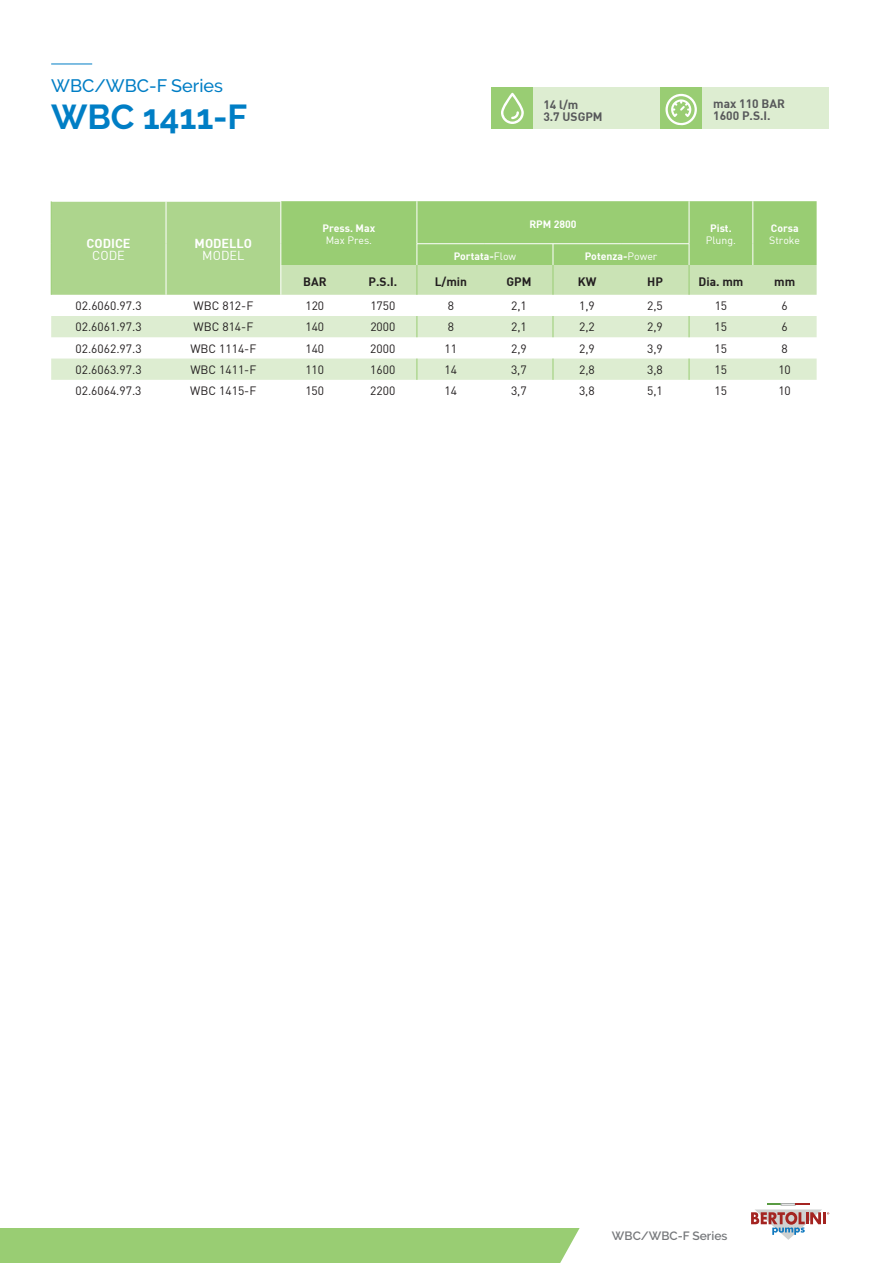
<style>
.page{position:relative;width:893px;height:1263px;background:#fff}
.page>*{position:absolute;margin:0;border:0;box-sizing:border-box;transform-origin:0 0}
.t1{font:700 34.5px "Raleway";color:#007ec5}
.t2{font:500 18px "Raleway";color:#007ec5}
.t3{font:12.75px "DIN Bold";color:#fff}
.t4{font:12.75px "DIN";color:#fff}
.t5{font:12px "DIN Pro";color:#231f20}
.t6{font:12px/12px "DIN Bold";color:#57585a}
.t7{font:12px "DIN Bold";color:#231f20}
.t8{font:600 12px "Raleway";color:#76787b}
.t9{font:10.5px "DIN Bold";color:#fff}
.t10{font:10.5px "DIN";color:#fff}
.s1{font-family:"DIN"}
</style>
<div class="page">
<div style="left:0;top:1228px;width:893px;height:35px;background:#99cd73"></div>
<hr style="left:51px;top:64px;width:41px;height:1px;background:#007ec5">
<div style="left:533px;top:88px;width:128px;height:41px;background:#ddedd1"></div>
<div style="left:492px;top:88px;width:41px;height:41px;background:#99cd73"></div>
<div style="left:701px;top:88px;width:128px;height:41px;background:#ddedd1"></div>
<svg style="left:501px;top:93px;width:23px;height:31px"></svg>
<div style="left:661px;top:88px;width:41px;height:41px;background:#99cd73"></div>
<svg style="left:665px;top:94px;width:32px;height:32px"></svg>
<svg style="left:560px;top:1203px;width:333px;height:60px"></svg>
<svg style="left:51px;top:316px;width:766px;height:64px;fill:#ddedd1"></svg>
<svg style="left:51px;top:201px;width:766px;height:94px;background:#abd48b"></svg>
<hr style="left:51px;top:265px;width:1px;height:30px;background:#99cd73">
<hr style="left:417px;top:265px;width:1px;height:30px;background:#99cd73">
<hr style="left:553px;top:265px;width:1px;height:30px;background:#99cd73">
<hr style="left:689px;top:265px;width:1px;height:30px;background:#99cd73">
<svg style="left:417px;top:316px;width:1px;height:21px"></svg>
<svg style="left:553px;top:316px;width:1px;height:21px"></svg>
<svg style="left:689px;top:316px;width:1px;height:21px"></svg>
<svg style="left:417px;top:359px;width:1px;height:21px"></svg>
<svg style="left:553px;top:359px;width:1px;height:21px"></svg>
<svg style="left:689px;top:359px;width:1px;height:21px"></svg>
<h2 class="t2" style="left:51px;top:75px;width:173px">WBC/WBC-F Series</h2>
<p class="t6" style="left:543px;top:98px;width:61px">14 l/m<br>3.7 USGPM</p>
<h1 class="t1" style="left:51px;top:97px;width:198px">WBC 1411-F</h1>
<p class="t6" style="left:713px;top:98px;width:73px">max 110 BAR<br>1600 P.S.I.</p>
<p class="t3" style="left:87px;top:235px;width:46px">CODICE</p>
<p class="t4" style="left:92px;top:248px;width:34px">CODE</p>
<p class="t3" style="left:195px;top:235px;width:59px">MODELLO</p>
<p class="t4" style="left:202px;top:248px;width:44px">MODEL</p>
<p class="t9" style="left:322px;top:222px;width:54px">Press. Max</p>
<p class="t10" style="left:326px;top:234px;width:48px">Max Pres.</p>
<p class="t9" style="left:529px;top:217px;width:49px">RPM 2800</p>
<p class="t9" style="left:454px;top:249px;width:64px">Portata-<span class="s1">Flow</span></p>
<p class="t9" style="left:585px;top:249px;width:74px">Potenza-<span class="s1">Power</span></p>
<p class="t9" style="left:710px;top:222px;width:23px">Pist.</p>
<p class="t10" style="left:706px;top:234px;width:32px">Plung.</p>
<p class="t9" style="left:771px;top:222px;width:29px">Corsa</p>
<p class="t10" style="left:769px;top:234px;width:32px">Stroke</p>
<p class="t7" style="left:303px;top:274px;width:25px">BAR</p>
<p class="t7" style="left:369px;top:274px;width:30px">P.S.I.</p>
<p class="t7" style="left:435px;top:274px;width:34px">L/min</p>
<p class="t7" style="left:506px;top:274px;width:27px">GPM</p>
<p class="t7" style="left:578px;top:274px;width:20px">KW</p>
<p class="t7" style="left:647px;top:274px;width:17px">HP</p>
<p class="t7" style="left:698px;top:274px;width:46px">Dia. mm</p>
<p class="t7" style="left:774px;top:274px;width:23px">mm</p>
<p class="t5" style="left:76px;top:296px;width:68px">02.6060.97.3</p>
<p class="t5" style="left:194px;top:296px;width:61px">WBC 812-F</p>
<p class="t5" style="left:305px;top:296px;width:20px">120</p>
<p class="t5" style="left:370px;top:296px;width:27px">1750</p>
<p class="t5" style="left:448px;top:296px;width:8px">8</p>
<p class="t5" style="left:511px;top:296px;width:17px">2,1</p>
<p class="t5" style="left:579px;top:296px;width:17px">1,9</p>
<p class="t5" style="left:647px;top:296px;width:17px">2,5</p>
<p class="t5" style="left:715px;top:296px;width:14px">15</p>
<p class="t5" style="left:782px;top:296px;width:8px">6</p>
<p class="t5" style="left:76px;top:318px;width:68px">02.6061.97.3</p>
<p class="t5" style="left:194px;top:318px;width:61px">WBC 814-F</p>
<p class="t5" style="left:305px;top:318px;width:20px">140</p>
<p class="t5" style="left:370px;top:318px;width:27px">2000</p>
<p class="t5" style="left:448px;top:318px;width:8px">8</p>
<p class="t5" style="left:511px;top:318px;width:17px">2,1</p>
<p class="t5" style="left:579px;top:318px;width:17px">2,2</p>
<p class="t5" style="left:647px;top:318px;width:17px">2,9</p>
<p class="t5" style="left:715px;top:318px;width:14px">15</p>
<p class="t5" style="left:782px;top:318px;width:8px">6</p>
<p class="t5" style="left:76px;top:339px;width:68px">02.6062.97.3</p>
<p class="t5" style="left:190px;top:339px;width:68px">WBC 1114-F</p>
<p class="t5" style="left:305px;top:339px;width:20px">140</p>
<p class="t5" style="left:370px;top:339px;width:27px">2000</p>
<p class="t5" style="left:445px;top:339px;width:14px">11</p>
<p class="t5" style="left:511px;top:339px;width:17px">2,9</p>
<p class="t5" style="left:579px;top:339px;width:17px">2,9</p>
<p class="t5" style="left:647px;top:339px;width:17px">3,9</p>
<p class="t5" style="left:715px;top:339px;width:14px">15</p>
<p class="t5" style="left:781px;top:339px;width:8px">8</p>
<p class="t5" style="left:75px;top:360px;width:68px">02.6063.97.3</p>
<p class="t5" style="left:190px;top:360px;width:68px">WBC 1411-F</p>
<p class="t5" style="left:305px;top:360px;width:20px">110</p>
<p class="t5" style="left:370px;top:360px;width:27px">1600</p>
<p class="t5" style="left:445px;top:360px;width:14px">14</p>
<p class="t5" style="left:511px;top:360px;width:17px">3,7</p>
<p class="t5" style="left:579px;top:360px;width:17px">2,8</p>
<p class="t5" style="left:647px;top:360px;width:17px">3,8</p>
<p class="t5" style="left:715px;top:360px;width:14px">15</p>
<p class="t5" style="left:778px;top:360px;width:14px">10</p>
<p class="t5" style="left:75px;top:382px;width:68px">02.6064.97.3</p>
<p class="t5" style="left:190px;top:382px;width:68px">WBC 1415-F</p>
<p class="t5" style="left:305px;top:382px;width:20px">150</p>
<p class="t5" style="left:370px;top:382px;width:27px">2200</p>
<p class="t5" style="left:445px;top:382px;width:14px">14</p>
<p class="t5" style="left:511px;top:382px;width:17px">3,7</p>
<p class="t5" style="left:579px;top:382px;width:17px">3,8</p>
<p class="t5" style="left:647px;top:382px;width:17px">5,1</p>
<p class="t5" style="left:715px;top:382px;width:14px">15</p>
<p class="t5" style="left:778px;top:382px;width:14px">10</p>
<p class="t8" style="left:612px;top:1228px;width:117px">WBC/WBC-F Series</p>
</div>
